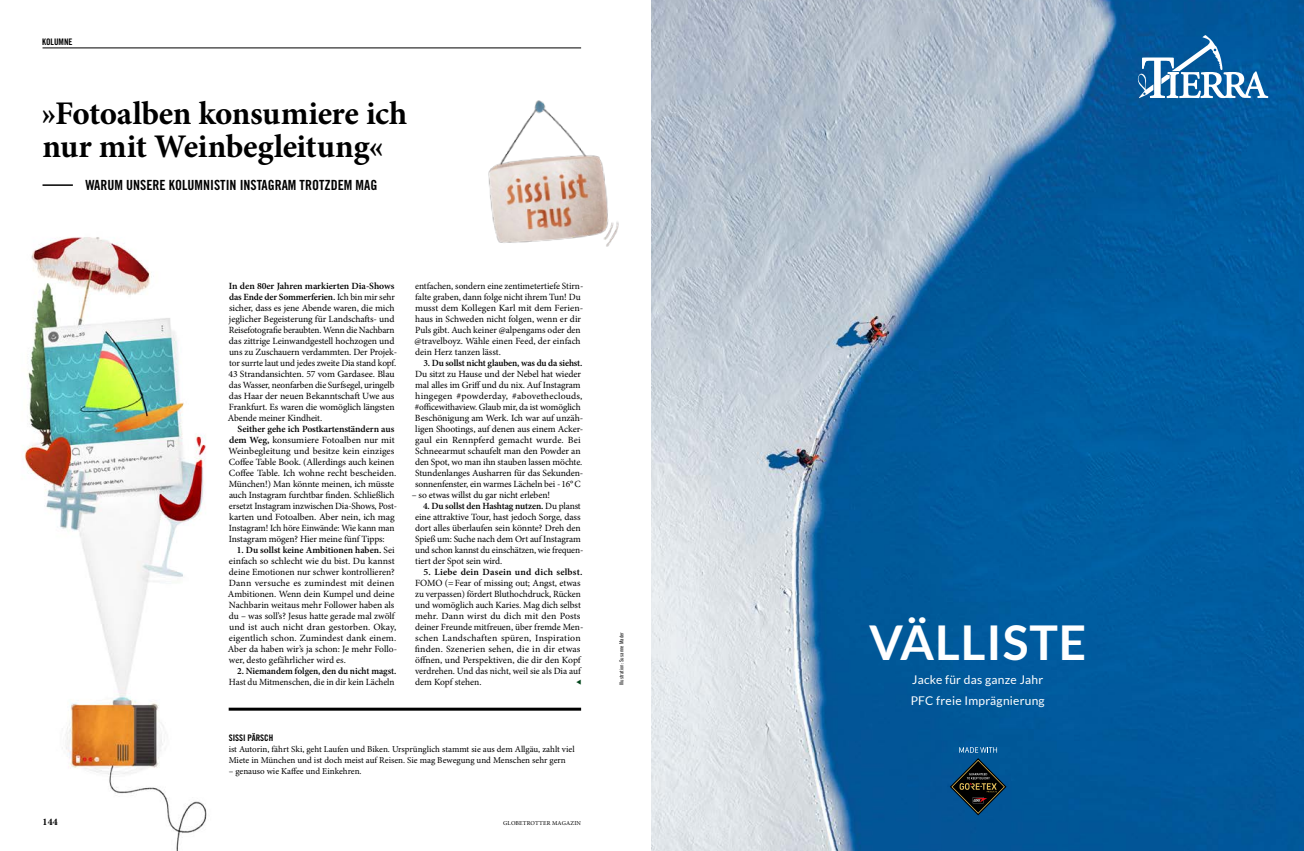
<style>
.page{position:relative;width:1304px;height:851px;background:#fff}
.page>*{position:absolute;margin:0;border:0;box-sizing:border-box;transform-origin:0 0}
.t1{font:700 48px "Lato";letter-spacing:.02em;color:#fff}
.GLO_RE19_Head_3_Mini{font:700 33px/33px "Minion Pro";letter-spacing:-.015em;color:#000}
.GLO_RE19_Head_3_Mini-2{font:14px "Trade Gothic LT Pro Bd Cn 20";color:#000}
.t2{font:12px/21px "Lato";letter-spacing:.02em;color:#fff}
.t3{font:700 10px "Minion Pro";color:#000}
.GLO_RE19_Fliess{font:9.5px/11px "Minion Pro";letter-spacing:-.01em;color:#000}
.t4{font:9px/11px "Minion Pro";color:#000}
.t5{font:9px "Trade Gothic LT Pro Bd Cn 20";color:#000}
.t6{font:6px "Minion Pro";letter-spacing:.03em;color:#000}
.GLO_RE19_Fotocredit{font:5.5px "Trade Gothic LT Pro Cn 18";color:#000}
.s1{font-weight:600}
</style>
<div class="page">
<img style="left:23px;top:184px;width:243px;height:666px">
<hr style="left:229px;top:707px;width:352px;height:3px;background:#000">
<img style="left:488px;top:100px;width:131px;height:147px">
<hr style="left:43px;top:48px;width:538px;height:1px;background:#000">
<hr style="left:43px;top:184px;width:30px;height:2px;background:#000">
<img style="left:652px;top:0;width:652px;height:850px">
<svg style="left:1138px;top:35px;width:130px;height:63px"></svg>
<svg style="left:950px;top:758px;width:56px;height:57px"></svg>
<svg style="left:959px;top:747px;width:38px;height:5px"></svg>
<p class="t5" style="left:42px;top:37px;width:32px">KOLUMNE</p>
<p class="GLO_RE19_Head_3_Mini" style="left:42px;top:97px;width:367px">»Fotoalben konsumiere ich nur mit Weinbegleitung«</p>
<p class="GLO_RE19_Head_3_Mini-2" style="left:85px;top:177px;width:293px">WARUM UNSERE KOLUMNISTIN INSTAGRAM TROTZDEM MAG</p>
<p class="GLO_RE19_Fliess" style="left:228px;top:281px;width:171px"><span class="s1">In den 80er Jahren markierten Dia-Shows das Ende der Sommerferien.</span> Ich bin mir sehr sicher, dass es jene Abende waren, die mich jeglicher Begeisterung für Landschafts- und Reisefotografie beraubten. Wenn die Nachbarn das zittrige Leinwandgestell hochzogen und uns zu Zuschauern verdammten. Der Projek&shy;tor surrte laut und jedes zweite Dia stand kopf.<br>43 Strandansichten. 57 vom Gardasee. Blau das Wasser, neonfarben die Surfsegel, uringelb das Haar der neuen Bekanntschaft Uwe aus Frankfurt. Es waren die womöglich längsten Abende meiner Kindheit.</p>
<p class="GLO_RE19_Fliess" style="left:228px;top:424px;width:170px;text-indent:9px"><span class="s1">Seither gehe ich Postkartenständern aus dem Weg,</span> konsumiere Fotoalben nur mit Weinbegleitung und besitze kein einziges Coffee Table Book. (Allerdings auch keinen Coffee Table. Ich wohne recht bescheiden.<br>München!) Man könnte meinen, ich müsste auch Instagram furchtbar finden. Schließlich ersetzt Instagram inzwischen Dia-Shows, Post&shy;karten und Fotoalben. Aber nein, ich mag Instagram! Ich höre Einwände: Wie kann man Instagram mögen? Hier meine fünf Tipps:</p>
<p class="GLO_RE19_Fliess" style="left:228px;top:545px;width:171px;text-indent:9px"><span class="s1">1. Du sollst keine Ambitionen haben.</span> Sei einfach so schlecht wie du bist. Du kannst deine Emotionen nur schwer kontrollieren?<br>Dann versuche es zumindest mit deinen Ambitionen. Wenn dein Kumpel und deine Nachbarin weitaus mehr Follower haben als du – was soll’s? Jesus hatte gerade mal zwölf und ist auch nicht dran gestorben. Okay, eigentlich schon. Zumindest dank einem.<br>Aber da haben wir’s ja schon: Je mehr Follo&shy;wer, desto gefährlicher wird es.</p>
<p class="GLO_RE19_Fliess" style="left:229px;top:666px;width:169px;text-align:right"><span class="s1">2. Niemandem folgen, den du nicht magst.<br></span>Hast du Mitmenschen, die in dir kein Lächeln</p>
<p class="GLO_RE19_Fliess" style="left:415px;top:281px;width:170px">entfachen, sondern eine zentimetertiefe Stirn&shy;falte graben, dann folge nicht ihrem Tun! Du musst dem Kollegen Karl mit dem Ferien&shy;haus in Schweden nicht folgen, wenn er dir Puls gibt. Auch keiner @alpengams oder den @travelboyz. Wähle einen Feed, der einfach dein Herz tanzen lässt.</p>
<p class="GLO_RE19_Fliess" style="left:415px;top:358px;width:170px;text-indent:9px"><span class="s1">3. Du sollst nicht glauben, was du da siehst.<br></span>Du sitzt zu Hause und der Nebel hat wieder mal alles im Griff und du nix. Auf Instagram hingegen #powderday, #abovetheclouds, #officewithaview. Glaub mir, da ist womöglich Beschönigung am Werk. Ich war auf unzäh&shy;ligen Shootings, auf denen aus einem Acker&shy;gaul ein Rennpferd gemacht wurde. Bei Schneearmut schaufelt man den Powder an den Spot, wo man ihn stauben lassen möchte.<br>Stundenlanges Ausharren für das Sekunden&shy;sonnenfenster, ein warmes Lächeln bei -16°C</p>
<p class="GLO_RE19_Fliess" style="left:412px;top:490px;width:140px">– so etwas willst du gar nicht erleben!</p>
<p class="GLO_RE19_Fliess" style="left:415px;top:501px;width:170px;text-indent:8px"><span class="s1">4. Du sollst den Hashtag nutzen.</span> Du planst eine attraktive Tour, hast jedoch Sorge, dass dort alles überlaufen sein könnte? Dreh den Spieß um: Suche nach dem Ort auf Instagram und schon kannst du einschätzen, wie frequen&shy;tiert der Spot sein wird.</p>
<p class="GLO_RE19_Fliess" style="left:415px;top:567px;width:170px;text-indent:9px"><span class="s1">5. Liebe dein Dasein und dich selbst.<br></span>FOMO (=Fear of missing out; Angst, etwas zu verpassen) fördert Bluthochdruck, Rücken und womöglich auch Karies. Mag dich selbst mehr. Dann wirst du dich mit den Posts deiner Freunde mitfreuen, über fremde Men&shy;schen Landschaften spüren, Inspiration finden. Szenerien sehen, die in dir etwas öffnen, und Perspektiven, die dir den Kopf verdrehen. Und das nicht, weil sie als Dia auf dem Kopf stehen.</p>
<p class="t5" style="left:229px;top:731px;width:46px">SISSI PÄRSCH</p>
<p class="t4" style="left:229px;top:743px;width:347px">ist Autorin, fährt Ski, geht Laufen und Biken. Ursprünglich stammt sie aus dem Allgäu, zahlt viel<br>Miete in München und ist doch meist auf Reisen. Sie mag Bewegung und Menschen sehr gern</p>
<p class="t4" style="left:229px;top:765px;width:135px">– genauso wie Kaffee und Einkehren.</p>
<p class="t3" style="left:43px;top:814px;width:17px">144</p>
<p class="t6" style="left:503px;top:818px;width:79px">GLOBETROTTER MAGAZIN</p>
<p class="GLO_RE19_Fotocredit" style="left:618px;top:685px;width:55px;rotate:-90deg">Illustration: Susanne Mader</p>
<p class="t1" style="left:869px;top:615px;width:219px">VÄLLISTE</p>
<p class="t2" style="left:911px;top:668px;width:136px">Jacke für das ganze Jahr<br>PFC freie Imprägnierung</p>
</div>
